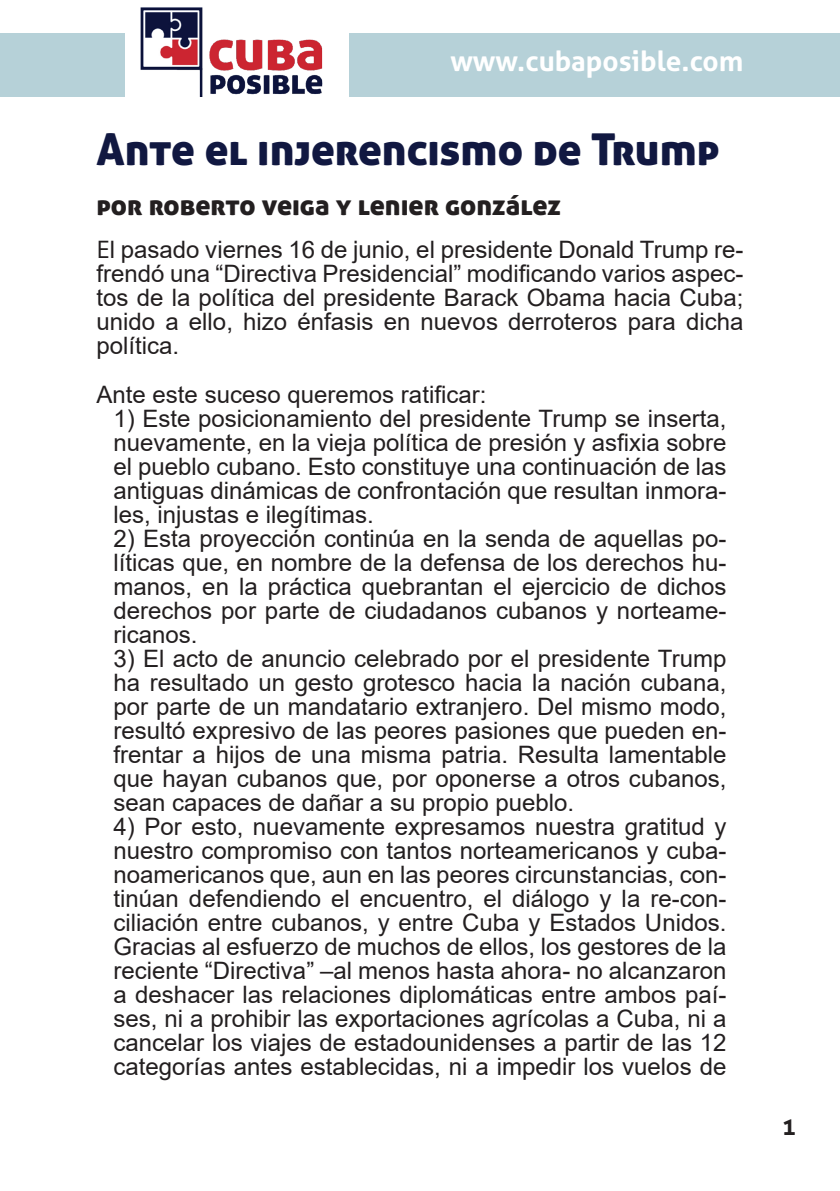
<style>
.page{position:relative;width:840px;height:1191px;background:#fff}
.page>*{position:absolute;margin:0;border:0;box-sizing:border-box;transform-origin:0 0}
.t1{font:44px "Aller Display";color:#111841}
.t2{font:28px "Aller Display";color:#231f20}
.t3{font:700 28px "Aller";color:#fff}
.t4{font:24px/24px "Arial";color:#231f20;text-align:justify}
.t5{font:700 24px "Aller";color:#231f20}
.s1{font-family:"Open Sans"}
</style>
<div class="page">
<div style="left:0;top:33px;width:125px;height:63px;background:#b6d1d8"></div>
<div style="left:349px;top:33px;width:490px;height:63px;background:#b6d1d8"></div>
<img style="left:140px;top:7px;width:183px;height:89px">
<p class="t3" style="left:450px;top:43px;width:294px">www.cubaposible.com</p>
<h1 class="t1" style="left:96px;top:121px;width:624px">Ante el injerencismo de Trump</h1>
<p class="t2" style="left:96px;top:187px;width:465px">por roberto veiga y lenier gonzález</p>
<p class="t4" style="left:96px;top:238px;width:648px"><span class="s1">E</span>l pasado viernes 16 de junio, el presidente Donald Trump re&shy;frendó una “Directiva Presidencial” modificando varios aspec&shy;tos de la política del presidente Barack Obama hacia Cuba; unido a ello, hizo énfasis en nuevos derroteros para dicha política.</p>
<p class="t4" style="left:96px;top:382px;width:391px">Ante este suceso queremos ratificar:</p>
<p class="t4" style="left:113px;top:406px;width:614px">1) Este posicionamiento del presidente Trump se inserta, nuevamente, en la vieja política de presión y asfixia sobre el pueblo cubano. Esto constituye una continuación de las antiguas dinámicas de confrontación que resultan inmora&shy;les, injustas e ilegítimas.</p>
<p class="t4" style="left:113px;top:526px;width:614px">2) Esta proyección continúa en la senda de aquellas po&shy;líticas que, en nombre de la defensa de los derechos hu&shy;manos, en la práctica quebrantan el ejercicio de dichos derechos por parte de ciudadanos cubanos y norteame&shy;ricanos.</p>
<p class="t4" style="left:113px;top:646px;width:614px">3) El acto de anuncio celebrado por el presidente Trump ha resultado un gesto grotesco hacia la nación cubana, por parte de un mandatario extranjero. Del mismo modo, resultó expresivo de las peores pasiones que pueden en&shy;frentar a hijos de una misma patria. Resulta lamentable que hayan cubanos que, por oponerse a otros cubanos, sean capaces de dañar a su propio pueblo.</p>
<p class="t4" style="left:113px;top:814px;width:614px">4) Por esto, nuevamente expresamos nuestra gratitud y nuestro compromiso con tantos norteamericanos y cuba&shy;noamericanos que, aun en las peores circunstancias, con&shy;tinúan defendiendo el encuentro, el diálogo y la re-con&shy;ciliación entre cubanos, y entre Cuba y Estados Unidos.<br>Gracias al esfuerzo de muchos de ellos, los gestores de la reciente “Directiva” –al menos hasta ahora- no alcanzaron a deshacer las relaciones diplomáticas entre ambos paí&shy;ses, ni a prohibir las exportaciones agrícolas a Cuba, ni a cancelar los viajes de estadounidenses a partir de las 12 categorías antes establecidas, ni a impedir los vuelos de</p>
<p class="t5" style="left:781px;top:1111px;width:16px">1</p>
</div>
